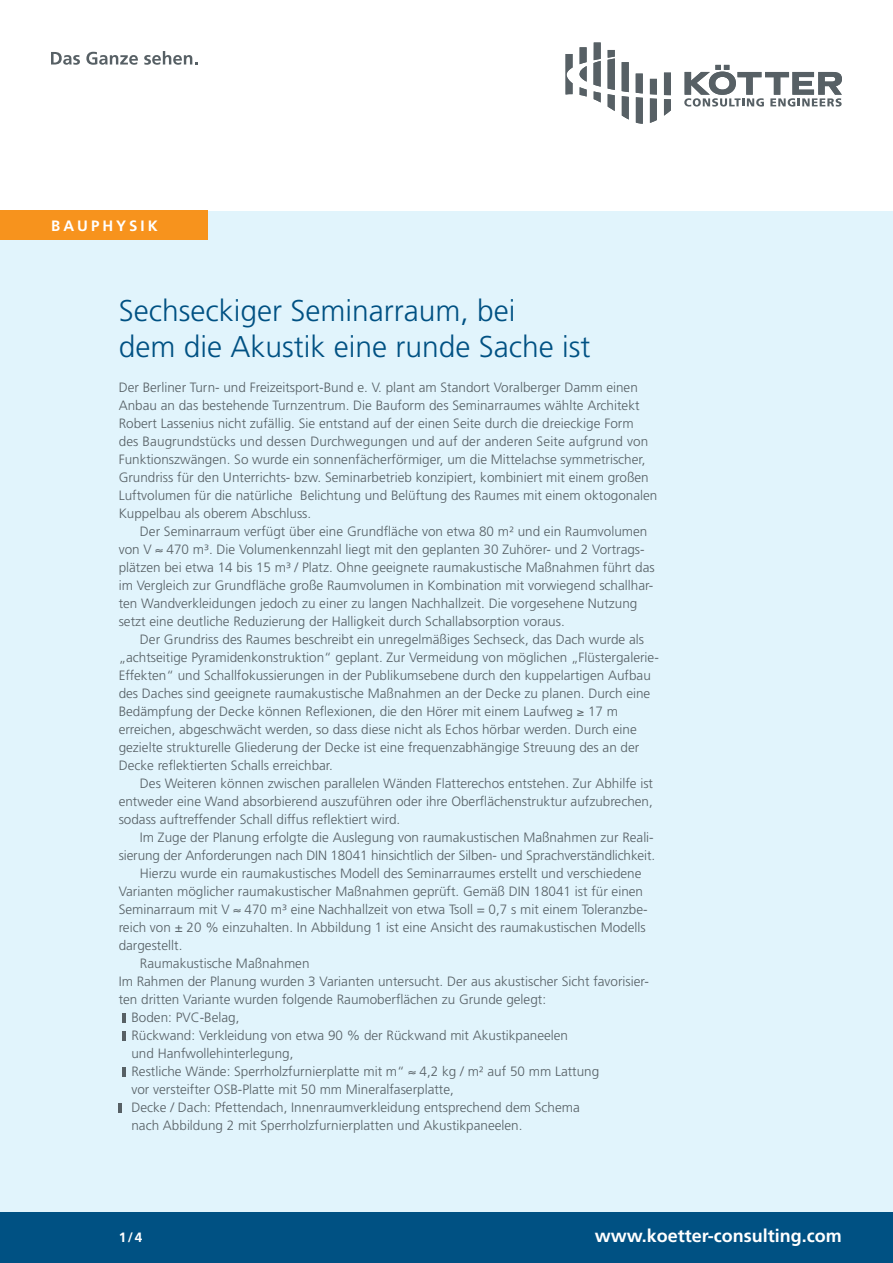
<style>
.page{position:relative;width:893px;height:1263px;background:#fff}
.page>*{position:absolute;margin:0;border:0;box-sizing:border-box;transform-origin:0 0}
.t1{font:300 30px/36px "Frutiger";color:#005183}
.t2{font:700 18px "Frutiger LT Std";color:#fff}
.t3{font:700 15px "Frutiger LT Std";letter-spacing:.2em;color:#fff}
.t4{font:300 13.5px/18px "Frutiger";color:#576065}
.t5{font:700 13.5px "Frutiger LT Std";color:#fff}
</style>
<div class="page">
<div style="left:0;top:210px;width:893px;height:1053px;background:#e1f4fc"></div>
<div style="left:0;top:1212px;width:893px;height:51px;background:#005183"></div>
<svg style="left:566px;top:43px;width:105px;height:81px"></svg>
<svg style="left:684px;top:65px;width:158px;height:42px"></svg>
<svg style="left:51px;top:52px;width:29px;height:13px"></svg>
<svg style="left:86px;top:52px;width:52px;height:13px"></svg>
<svg style="left:144px;top:51px;width:53px;height:14px"></svg>
<svg style="left:122px;top:1013px;width:4px;height:9px"></svg>
<svg style="left:122px;top:1031px;width:4px;height:9px"></svg>
<svg style="left:122px;top:1067px;width:4px;height:9px"></svg>
<svg style="left:119px;top:1103px;width:3px;height:9px"></svg>
<div style="left:0;top:210px;width:208px;height:30px;background:#f7931d"></div>
<p class="t3" style="left:51px;top:217px;width:108px">BAUPHYSIK</p>
<h1 class="t1" style="left:119px;top:293px;width:473px">Sechseckiger Seminarraum, bei<br>dem die Akustik eine runde Sache ist</h1>
<p class="t4" style="left:119px;top:378px;width:540px">Der Berliner Turn- und Freizeitsport-Bund e. V. plant am Standort Voralberger Damm einen Anbau an das bestehende Turnzentrum. Die Bauform des Seminarraumes wählte Architekt Robert Lassenius nicht zufällig. Sie entstand auf der einen Seite durch die dreieckige Form<br>des Baugrundstücks und dessen Durchwegungen und auf der anderen Seite aufgrund von Funktionszwängen. So wurde ein sonnenfächerförmiger, um die Mittelachse symmetrischer, Grundriss für den Unterrichts- bzw. Seminarbetrieb konzipiert, kombiniert mit einem großen Luftvolumen für die natürliche Belichtung und Belüftung des Raumes mit einem oktogonalen Kuppelbau als oberem Abschluss.</p>
<p class="t4" style="left:119px;top:522px;width:537px;text-indent:21px">Der Seminarraum verfügt über eine Grundfläche von etwa 80 m² und ein Raumvolumen von V ≈ 470 m³. Die Volumenkennzahl liegt mit den geplanten 30 Zuhörer- und 2 Vortrags&shy;plätzen bei etwa 14 bis 15 m³ / Platz. Ohne geeignete raumakustische Maßnahmen führt das im Vergleich zur Grundfläche große Raumvolumen in Kombination mit vorwiegend schallhar&shy;ten Wandverkleidungen jedoch zu einer zu langen Nachhallzeit. Die vorgesehene Nutzung setzt eine deutliche Reduzierung der Halligkeit durch Schallabsorption voraus.</p>
<p class="t4" style="left:119px;top:630px;width:542px;text-indent:21px">Der Grundriss des Raumes beschreibt ein unregelmäßiges Sechseck, das Dach wurde als „achtseitige Pyramidenkonstruktion“ geplant. Zur Vermeidung von möglichen „Flüstergalerie-Effekten“ und Schallfokussierungen in der Publikumsebene durch den kuppelartigen Aufbau des Daches sind geeignete raumakustische Maßnahmen an der Decke zu planen. Durch eine Bedämpfung der Decke können Reflexionen, die den Hörer mit einem Laufweg ≥ 17 m erreichen, abgeschwächt werden, so dass diese nicht als Echos hörbar werden. Durch eine gezielte strukturelle Gliederung der Decke ist eine frequenzabhängige Streuung des an der Decke reflektierten Schalls erreichbar.</p>
<p class="t4" style="left:119px;top:774px;width:536px;text-align:justify;text-indent:21px">Des Weiteren können zwischen parallelen Wänden Flatterechos entstehen. Zur Abhilfe ist entweder eine Wand absorbierend auszuführen oder ihre Oberflächenstruktur aufzubrechen, sodass auftreffender Schall diffus reflektiert wird.</p>
<p class="t4" style="left:140px;top:828px;width:515px">Im Zuge der Planung erfolgte die Auslegung von raumakustischen Maßnahmen zur Reali-</p>
<p class="t4" style="left:119px;top:846px;width:538px">sierung der Anforderungen nach DIN 18041 hinsichtlich der Silben- und Sprachverständlichkeit.</p>
<p class="t4" style="left:140px;top:864px;width:503px">Hierzu wurde ein raumakustisches Modell des Seminarraumes erstellt und verschiedene</p>
<p class="t4" style="left:119px;top:882px;width:526px">Varianten möglicher raumakustischer Maßnahmen geprüft. Gemäß DIN 18041 ist für einen</p>
<p class="t4" style="left:119px;top:900px;width:530px">Seminarraum mit V ≈ 470 m³ eine Nachhallzeit von etwa Tsoll = 0,7 s mit einem Toleranzbe-</p>
<p class="t4" style="left:119px;top:918px;width:528px">reich von ± 20 % einzuhalten. In Abbildung 1 ist eine Ansicht des raumakustischen Modells</p>
<p class="t4" style="left:119px;top:936px;width:65px">dargestellt.</p>
<p class="t4" style="left:140px;top:954px;width:171px">Raumakustische Maßnahmen</p>
<p class="t4" style="left:119px;top:972px;width:532px">Im Rahmen der Planung wurden 3 Varianten untersucht. Der aus akustischer Sicht favorisier-</p>
<p class="t4" style="left:119px;top:990px;width:429px">ten dritten Variante wurden folgende Raumoberflächen zu Grunde gelegt:</p>
<p class="t4" style="left:131px;top:1008px;width:110px">Boden: PVC-Belag,</p>
<p class="t4" style="left:131px;top:1026px;width:438px">Rückwand: Verkleidung von etwa 90 % der Rückwand mit Akustikpaneelen</p>
<p class="t4" style="left:131px;top:1044px;width:164px">und Hanfwollehinterlegung,</p>
<p class="t4" style="left:131px;top:1062px;width:469px">Restliche Wände: Sperrholzfurnierplatte mit m“ ≈ 4,2 kg / m² auf 50 mm Lattung</p>
<p class="t4" style="left:131px;top:1080px;width:324px">vor versteifter OSB-Platte mit 50 mm Mineralfaserplatte,</p>
<p class="t4" style="left:131px;top:1098px;width:450px">Decke / Dach: Pfettendach, Innenraumverkleidung entsprechend dem Schema</p>
<p class="t4" style="left:131px;top:1116px;width:393px">nach Abbildung 2 mit Sperrholzfurnierplatten und Akustikpaneelen.</p>
<p class="t5" style="left:119px;top:1229px;width:25px">1/4</p>
<h2 class="t2" style="left:595px;top:1225px;width:249px">www.koetter-consulting.com</h2>
</div>
